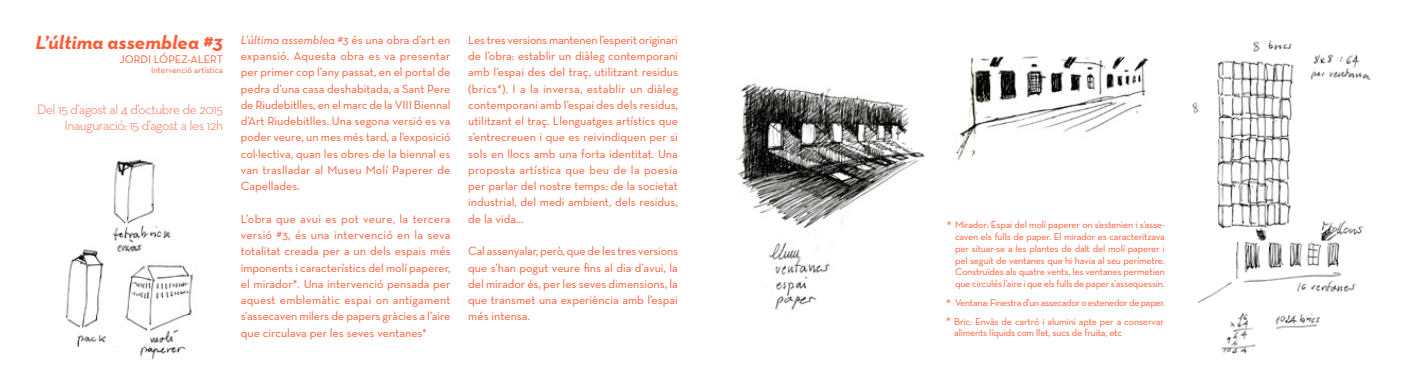
<style>
.page{position:relative;width:1418px;height:390px;background:#fff}
.page>*{position:absolute;margin:0;border:0;box-sizing:border-box;transform-origin:0 0}
.t1{font:italic 700 19.5px "Neutra Text";color:#ff5b35;scale:1.04 1}
.t2{font:300 13.75px/16.5px "Neutra Text";letter-spacing:-.03em;color:#ff5b35;text-align:right}
.t3{font:12.12px/16.2px "Neutra Text";color:#ff5b35;text-align:justify}
.t4{font:11.25px "Neutra Text";color:#ff5b35}
.t5{font:10px/11.9px "Neutra Text";letter-spacing:-.02em;color:#ff5b35;text-align:justify}
.t6{font:8.75px "Neutra Text";color:#ff5b35}
.s1{font-style:italic}
.s2{font-family:"ITC Franklin Gothic Std"}
</style>
<div class="page">
<img style="left:1192px;top:40px;width:179px;height:314px">
<img style="left:956px;top:56px;width:193px;height:104px">
<img style="left:65px;top:249px;width:128px;height:111px">
<img style="left:111px;top:159px;width:64px;height:95px">
<img style="left:736px;top:83px;width:189px;height:227px">
<h1 class="t1" style="left:35px;top:30px;width:182px">L’última assemblea #3</h1>
<p class="t4" style="left:119px;top:52px;width:105px">JORDI LÓPEZ-ALERT</p>
<p class="t6" style="left:151px;top:65px;width:73px">Intervenció artística</p>
<p class="t2" style="left:37px;top:101px;width:187px">Del 15 d’agost al 4 d’octubre de 2015<br>Inauguració: 15 d’agost a les 12h</p>
<p class="t3" style="left:241px;top:31px;width:211px"><span class="s1">L’última assemblea #3</span> és una obra d’art en expansió. Aquesta obra es va presentar per primer cop l’any passat, en el portal de pedra d’una casa deshabitada, a Sant Pere de Riudebitlles, en el marc de la VIII Biennal d’Art Riudebitlles. Una segona versió es va poder veure, un mes més tard, a l’exposició col·lectiva, quan les obres de la biennal es van traslladar al Museu Molí Paperer de Capellades.</p>
<p class="t3" style="left:241px;top:210px;width:211px">L’obra que avui es pot veure, la tercera versió #3, és una intervenció en la seva totalitat creada per a un dels espais més imponents i característics del molí paperer, el mirador*. Una intervenció pensada per aquest emblemàtic espai on antigament s’assecaven milers de papers gràcies a l’aire que circulava per les seves ventanes*</p>
<p class="t3" style="left:468px;top:31px;width:211px">Les tres versions mantenen l’esperit originari de l’obra: establir un diàleg contemporani amb l’espai des del traç, utilitzant residus (brics*). I a la inversa, establir un diàleg contemporani amb l’espai des dels residus, utilitzant el traç. Llenguatges artístics que s’entrecreuen i que es reivindiquen per si sols en llocs amb una forta identitat. Una proposta artística que beu de la poesia per parlar del nostre temps: de la societat industrial, del medi ambient, dels residus, de la vida...</p>
<p class="t3" style="left:468px;top:243px;width:211px">Cal assenyalar, però, que de les tres versions que s’han pogut veure fins al dia d’avui, la del mirador és, per les seves dimensions, la que transmet una experiència amb l’espai més intensa.</p>
<p class="t5" style="left:955px;top:218px;width:211px;text-indent:-9px"><span class="s2">*</span> Mirador: Espai del molí paperer on s’estenien i s’asse&shy;caven els fulls de paper. El mirador es caracteritzava per situar-se a les plantes de dalt del molí paperer i pel seguit de ventanes que hi havia al seu perímetre.<br>Construïdes als quatre vents, les ventanes permetien que circulés l’aire i que els fulls de paper s’assequessin.</p>
<p class="t5" style="left:945px;top:293px;width:221px;line-height:18.6px"><span class="s2">*</span> Ventana: Finestra d’un assecador o estenedor de paper. <span class="s2">*</span> Bric: Envàs de cartró i alumini apte per a conservar</p>
<p class="t5" style="left:954px;top:327px;width:169px">aliments líquids com llet, sucs de fruita, etc</p>
</div>
